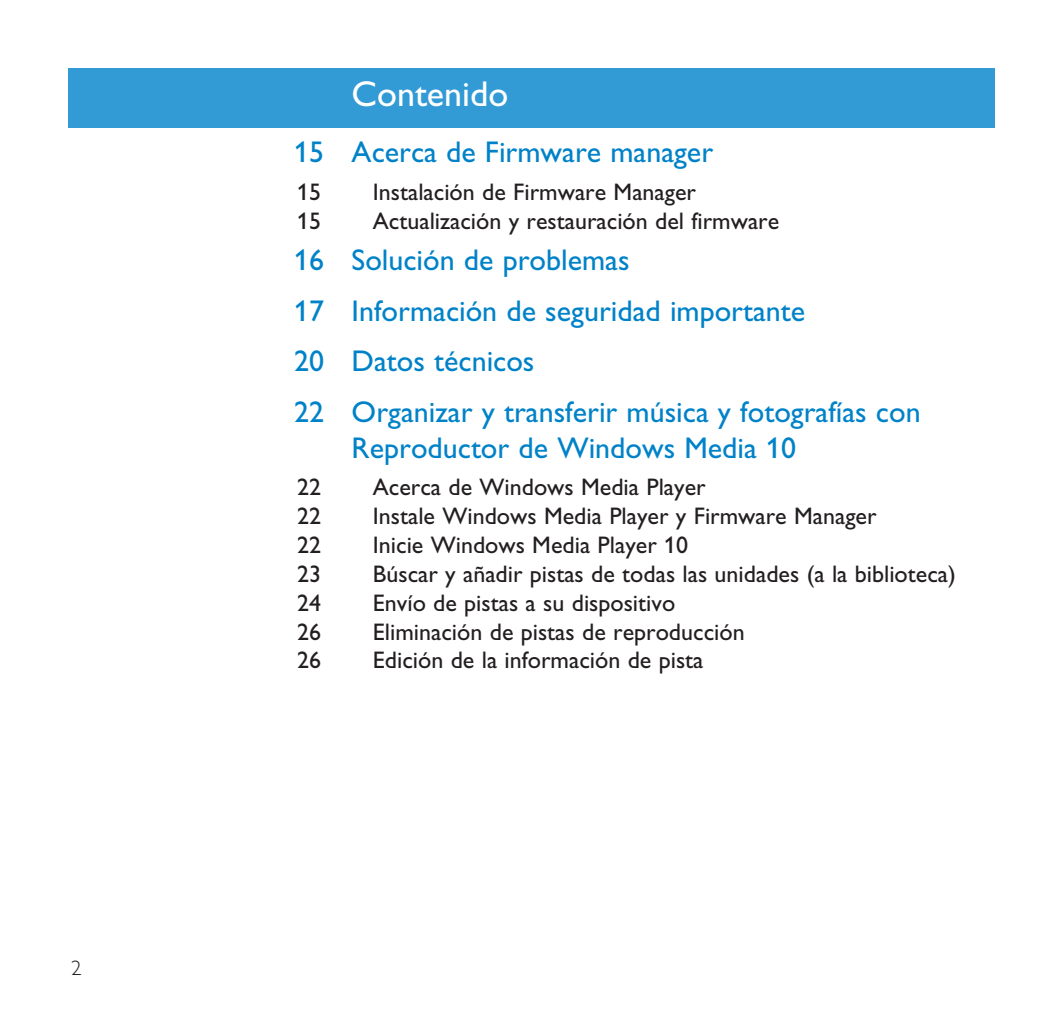
<style>
.page{position:relative;width:1063px;height:1021px;background:#fff}
.page>*{position:absolute;margin:0;border:0;box-sizing:border-box;transform-origin:0 0}
.t1{font:36px "Gill Alt One";color:#fff}
.t2{font:30px/50.4px "Gill Alt One";color:#0082c8}
.t3{font:24px "Gill Alt One";color:#231f20}
.t4{font:300 21px "Gill Alt One";color:#231f20}
</style>
<div class="page">
<div style="left:68px;top:69px;width:927px;height:59px;background:#329bd5"></div>
<p class="t4" style="left:71px;top:960px;width:12px">2</p>
<h1 class="t1" style="left:352px;top:81px;width:158px">Contenido</h1>
<p class="t2" style="left:294px;top:130px;width:421px">15 Acerca de Firmware manager</p>
<p class="t3" style="left:297px;top:183px;width:25px">15</p>
<p class="t3" style="left:373px;top:183px;width:325px">Instalación de Firmware Manager</p>
<p class="t3" style="left:297px;top:211px;width:25px">15</p>
<p class="t3" style="left:373px;top:211px;width:408px">Actualización y restauración del firmware</p>
<p class="t2" style="left:294px;top:238px;width:628px">16 Solución de problemas<br>17 Información de seguridad importante<br>20 Datos técnicos<br>22 Organizar y transferir música y fotografías con</p>
<p class="t2" style="left:352px;top:425px;width:446px">Reproductor de Windows Media 10</p>
<p class="t3" style="left:297px;top:478px;width:25px">22</p>
<p class="t3" style="left:373px;top:478px;width:334px">Acerca de Windows Media Player</p>
<p class="t3" style="left:297px;top:507px;width:25px">22</p>
<p class="t3" style="left:373px;top:507px;width:505px">Instale Windows Media Player y Firmware Manager</p>
<p class="t3" style="left:297px;top:536px;width:25px">22</p>
<p class="t3" style="left:373px;top:536px;width:317px">Inicie Windows Media Player 10</p>
<p class="t3" style="left:297px;top:565px;width:25px">23</p>
<p class="t3" style="left:373px;top:565px;width:584px">Búscar y añadir pistas de todas las unidades (a la biblioteca)</p>
<p class="t3" style="left:297px;top:593px;width:25px">24</p>
<p class="t3" style="left:373px;top:593px;width:304px">Envío de pistas a su dispositivo</p>
<p class="t3" style="left:297px;top:622px;width:25px">26</p>
<p class="t3" style="left:373px;top:622px;width:373px">Eliminación de pistas de reproducción</p>
<p class="t3" style="left:297px;top:651px;width:25px">26</p>
<p class="t3" style="left:373px;top:651px;width:332px">Edición de la información de pista</p>
</div>
